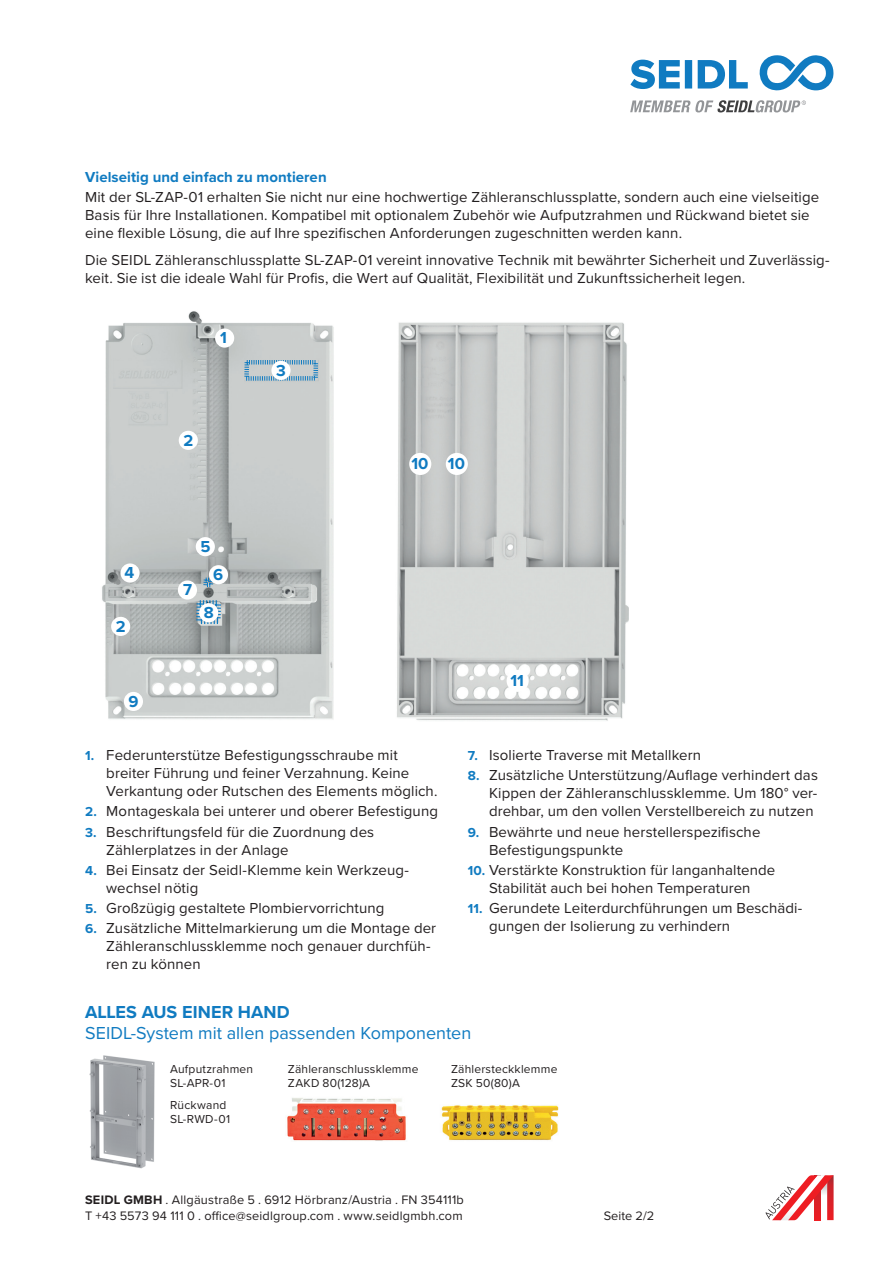
<style>
.page{position:relative;width:893px;height:1263px;background:#fff}
.page>*{position:absolute;margin:0;border:0;box-sizing:border-box;transform-origin:0 0}
.t1{font:18px "Proxima Nova";color:#107bc1}
.t2{font:700 18px "Proxima Nova";letter-spacing:.005em;color:#107bc1}
.t3{font:700 16.5px "Proxima Nova";color:#107bc1}
.t4{font:15px/18px "Proxima Nova";letter-spacing:.005em;color:#231f20}
.t5{font:700 15px "Proxima Nova";letter-spacing:.005em;color:#107bc1}
.t6{font:12.75px/16.5px "Proxima Nova";letter-spacing:.015em;color:#231f20}
.t7{font:12px/14.4px "Proxima Nova";letter-spacing:.015em;color:#231f20}
.s1{font-weight:700;font-size:13.5px;color:#107bc1}
.s2{font-weight:700}
</style>
<div class="page">
<svg style="left:765px;top:1175px;width:69px;height:45px"></svg>
<svg style="left:630px;top:100px;width:176px;height:12px"></svg>
<svg style="left:630px;top:60px;width:118px;height:29px"></svg>
<svg style="left:759px;top:55px;width:74px;height:36px"></svg>
<img style="left:89px;top:1055px;width:66px;height:114px">
<img style="left:397px;top:322px;width:232px;height:399px">
<img style="left:102px;top:311px;width:232px;height:408px">
<div style="left:215px;top:328px;width:19px;height:20px;background:#fff;border-radius:50%"></div>
<svg style="left:244px;top:360px;width:74px;height:21px"></svg>
<svg style="left:196px;top:600px;width:25px;height:24px"></svg>
<svg style="left:203px;top:578px;width:10px;height:9px"></svg>
<div style="left:271px;top:361px;width:20px;height:19px;background:#fff;border-radius:50%"></div>
<div style="left:179px;top:431px;width:19px;height:19px;background:#fff;border-radius:50%"></div>
<div style="left:111px;top:617px;width:19px;height:19px;background:#fff;border-radius:50%"></div>
<div style="left:120px;top:563px;width:20px;height:20px;background:#fff;border-radius:50%"></div>
<div style="left:196px;top:537px;width:19px;height:19px;background:#fff;border-radius:50%"></div>
<div style="left:209px;top:565px;width:19px;height:19px;background:#fff;border-radius:50%"></div>
<div style="left:178px;top:580px;width:19px;height:20px;background:#fff;border-radius:50%"></div>
<div style="left:199px;top:603px;width:19px;height:19px;background:#fff;border-radius:50%"></div>
<div style="left:124px;top:692px;width:19px;height:19px;background:#fff;border-radius:50%"></div>
<div style="left:409px;top:453px;width:22px;height:22px;background:#fff;border-radius:50%"></div>
<div style="left:446px;top:453px;width:22px;height:22px;background:#fff;border-radius:50%"></div>
<div style="left:507px;top:670px;width:22px;height:22px;background:#fff;border-radius:50%"></div>
<img style="left:441px;top:1105px;width:118px;height:35px">
<img style="left:287px;top:1098px;width:119px;height:43px">
<p class="t5" style="left:85px;top:166px;width:243px">Vielseitig und einfach zu montieren</p>
<p class="t4" style="left:85px;top:187px;width:736px">Mit der SL-ZAP-01 erhalten Sie nicht nur eine hochwertige Zähleranschlussplatte, sondern auch eine vielseitige<br>Basis für Ihre Installationen. Kompatibel mit optionalem Zubehör wie Aufputzrahmen und Rückwand bietet sie eine flexible Lösung, die auf Ihre spezifischen Anforderungen zugeschnitten werden kann.</p>
<p class="t4" style="left:85px;top:250px;width:746px">Die SEIDL Zähleranschlussplatte SL-ZAP-01 vereint innovative Technik mit bewährter Sicherheit und Zuverlässig&shy;keit. Sie ist die ideale Wahl für Profis, die Wert auf Qualität, Flexibilität und Zukunftssicherheit legen.</p>
<p class="t3" style="left:125px;top:560px;width:11px">4</p>
<p class="t3" style="left:116px;top:614px;width:11px">2</p>
<p class="t3" style="left:128px;top:689px;width:12px">9</p>
<p class="t3" style="left:220px;top:325px;width:8px">1</p>
<p class="t3" style="left:183px;top:428px;width:11px">2</p>
<p class="t3" style="left:183px;top:577px;width:10px">7</p>
<p class="t3" style="left:200px;top:534px;width:12px">5</p>
<p class="t3" style="left:213px;top:562px;width:12px">6</p>
<p class="t3" style="left:204px;top:600px;width:11px">8</p>
<p class="t3" style="left:276px;top:358px;width:11px">3</p>
<p class="t3" style="left:411px;top:451px;width:55px">10 10</p>
<p class="t3" style="left:510px;top:668px;width:15px">11</p>
<p class="t4" style="left:106px;top:746px;width:333px;text-indent:-21px"><span class="s1">1.</span> Federunterstütze Befestigungsschraube mit breiter Führung und feiner Verzahnung. Keine<br>Verkantung oder Rutschen des Elements möglich.</p>
<p class="t4" style="left:85px;top:802px;width:354px"><span class="s1">2.</span> Montageskala bei unterer und oberer Befestigung</p>
<p class="t4" style="left:106px;top:822px;width:269px;text-indent:-21px"><span class="s1">3.</span> Beschriftungsfeld für die Zuordnung des<br>Zählerplatzes in der Anlage</p>
<p class="t4" style="left:106px;top:860px;width:304px;text-indent:-21px"><span class="s1">4.</span> Bei Einsatz der Seidl-Klemme kein Werkzeug&shy;wechsel nötig</p>
<p class="t4" style="left:85px;top:898px;width:301px"><span class="s1">5.</span> Großzügig gestaltete Plombiervorrichtung</p>
<p class="t4" style="left:106px;top:918px;width:331px;text-indent:-21px"><span class="s1">6.</span> Zusätzliche Mittelmarkierung um die Montage der<br>Zähleranschlussklemme noch genauer durchfüh&shy;ren zu können</p>
<p class="t4" style="left:468px;top:746px;width:235px"><span class="s1">7.</span> Isolierte Traverse mit Metallkern</p>
<p class="t4" style="left:489px;top:766px;width:330px;text-align:justify;text-indent:-21px"><span class="s1">8.</span> Zusätzliche Unterstützung/Auflage verhindert das Kippen der Zähleranschlussklemme. Um 180° ver&shy;drehbar, um den vollen Verstellbereich zu nutzen</p>
<p class="t4" style="left:489px;top:822px;width:273px;text-indent:-21px"><span class="s1">9.</span> Bewährte und neue herstellerspezifische<br>Befestigungspunkte</p>
<p class="t4" style="left:468px;top:860px;width:309px;text-align:center"><span class="s1">10.</span> Verstärkte Konstruktion für langanhaltende<br>Stabilität auch bei hohen Temperaturen</p>
<p class="t4" style="left:489px;top:898px;width:315px;text-indent:-21px"><span class="s1">11.</span> Gerundete Leiterdurchführungen um Beschädi&shy;gungen der Isolierung zu verhindern</p>
<p class="t2" style="left:85px;top:998px;width:206px">ALLES AUS EINER HAND</p>
<p class="t1" style="left:85px;top:1020px;width:388px">SEIDL-System mit allen passenden Komponenten</p>
<p class="t7" style="left:170px;top:1061px;width:85px">Aufputzrahmen<br>SL-APR-01</p>
<p class="t7" style="left:170px;top:1097px;width:62px">Rückwand<br>SL-RWD-01</p>
<p class="t7" style="left:288px;top:1061px;width:132px">Zähleranschlussklemme<br>ZAKD 80(128)A</p>
<p class="t7" style="left:451px;top:1061px;width:108px">Zählersteckklemme<br>ZSK 50(80)A</p>
<p class="t6" style="left:85px;top:1191px;width:380px"><span class="s2">SEIDL GMBH</span> . Allgäustraße 5 . 6912 Hörbranz/Austria . FN 354111b<br>T +43 5573 94 111 0 . office@seidlgroup.com . www.seidlgmbh.com</p>
<p class="t6" style="left:604px;top:1207px;width:52px">Seite 2/2</p>
</div>
